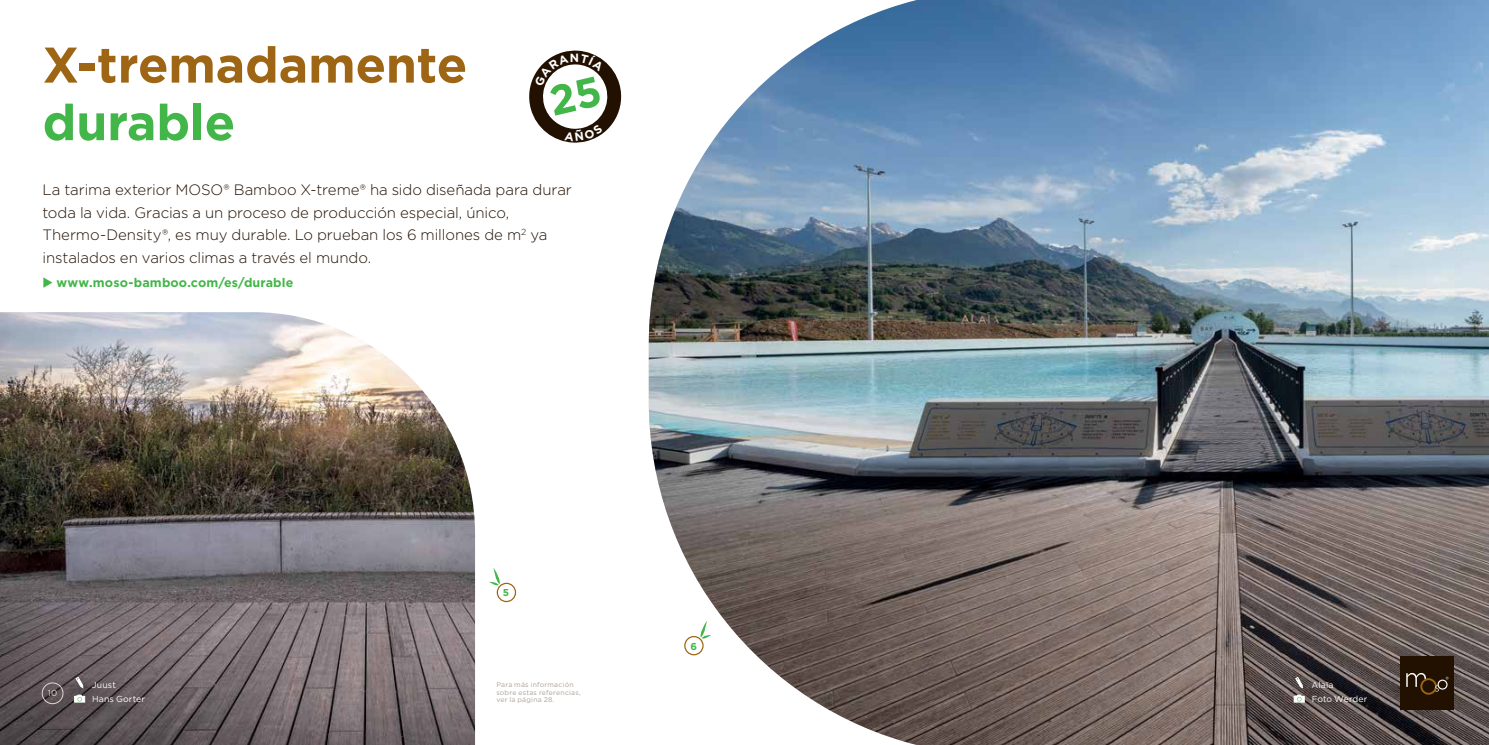
<style>
.page{position:relative;width:1489px;height:745px;background:#fff}
.page>*{position:absolute;margin:0;border:0;box-sizing:border-box;transform-origin:0 0}
.t1{font:700 50px "Gotham";letter-spacing:-.005em;color:#9e6614}
.t2{font:700 50px "Gotham";letter-spacing:-.005em;color:#43b649}
.t3{font:300 15px/22.5px "Gotham";letter-spacing:-.005em;color:#221000}
.t4{font:700 12.5px "Gotham";letter-spacing:.01em;color:#43b649}
.t5{font:700 10px "Gotham";color:#43b649}
.t6{font:8.75px/14px "Gotham";letter-spacing:.01em;color:#fff}
.t7{font:8.75px "Gotham";color:#ddd7d3}
.t8{font:6.88px/7.5px "Gotham";letter-spacing:.035em;color:#aba097}
</style>
<div class="page">
<img style="left:648px;top:0;width:840px;height:744px">
<div style="left:496px;top:582px;width:20px;height:19px;border:1px solid #9e6614;border-radius:50%"></div>
<svg style="left:489px;top:568px;width:12px;height:18px"></svg>
<div style="left:684px;top:635px;width:19px;height:20px;border:1px solid #9e6614;border-radius:50%"></div>
<svg style="left:698px;top:620px;width:13px;height:19px"></svg>
<img style="left:0;top:312px;width:475px;height:432px">
<div style="left:67px;top:668px;width:67px;height:40px;background:#231f20;opacity:.4"></div>
<div style="left:85px;top:672px;width:49px;height:36px;background:#231f20;opacity:.4"></div>
<div style="left:67px;top:668px;width:35px;height:37px;background:#231f20;opacity:.4"></div>
<svg style="left:76px;top:676px;width:7px;height:9px"></svg>
<div style="left:84px;top:686px;width:79px;height:35px;background:#231f20;opacity:.4"></div>
<div style="left:64px;top:685px;width:41px;height:37px;background:#231f20;opacity:.4"></div>
<svg style="left:74px;top:694px;width:11px;height:8px"></svg>
<div style="left:1286px;top:668px;width:65px;height:39px;background:#231f20;opacity:.4"></div>
<div style="left:1303px;top:672px;width:48px;height:35px;background:#231f20;opacity:.4"></div>
<div style="left:1286px;top:668px;width:35px;height:37px;background:#231f20;opacity:.4"></div>
<svg style="left:1294px;top:676px;width:8px;height:9px"></svg>
<div style="left:1302px;top:686px;width:82px;height:35px;background:#231f20;opacity:.4"></div>
<div style="left:1283px;top:685px;width:41px;height:37px;background:#231f20;opacity:.4"></div>
<svg style="left:1293px;top:694px;width:11px;height:8px"></svg>
<div style="left:1400px;top:656px;width:53px;height:53px;background:#221000"></div>
<svg style="left:1406px;top:673px;width:42px;height:21px"></svg>
<div style="left:42px;top:682px;width:21px;height:21px;border:1px solid #ddd7d3;border-radius:50%"></div>
<svg style="left:529px;top:50px;width:93px;height:93px"></svg>
<h1 class="t1" style="left:43px;top:32px;width:426px">X-tremadamente</h1>
<h1 class="t2" style="left:43px;top:89px;width:194px">durable</h1>
<p class="t3" style="left:43px;top:178px;width:531px">La tarima exterior MOSO® Bamboo X-treme® ha sido diseñada para durar toda la vida. Gracias a un proceso de producción especial, único, Thermo-Density®, es muy durable. Lo prueban los 6 millones de m<sup>2</sup> ya instalados en varios climas a través el mundo.</p>
<p class="t4" style="left:43px;top:274px;width:252px">◆ www.moso-bamboo.com/es/durable</p>
<p class="t5" style="left:503px;top:586px;width:8px">5</p>
<p class="t5" style="left:690px;top:639px;width:8px">6</p>
<p class="t7" style="left:48px;top:687px;width:11px">10</p>
<p class="t6" style="left:92px;top:677px;width:54px">Juust<br>Hans Gorter</p>
<p class="t6" style="left:1311px;top:677px;width:57px">Alaïa<br>Foto Werder</p>
<p class="t8" style="left:496px;top:680px;width:86px">Para más información sobre estas referencias, ver la página 28.</p>
</div>
